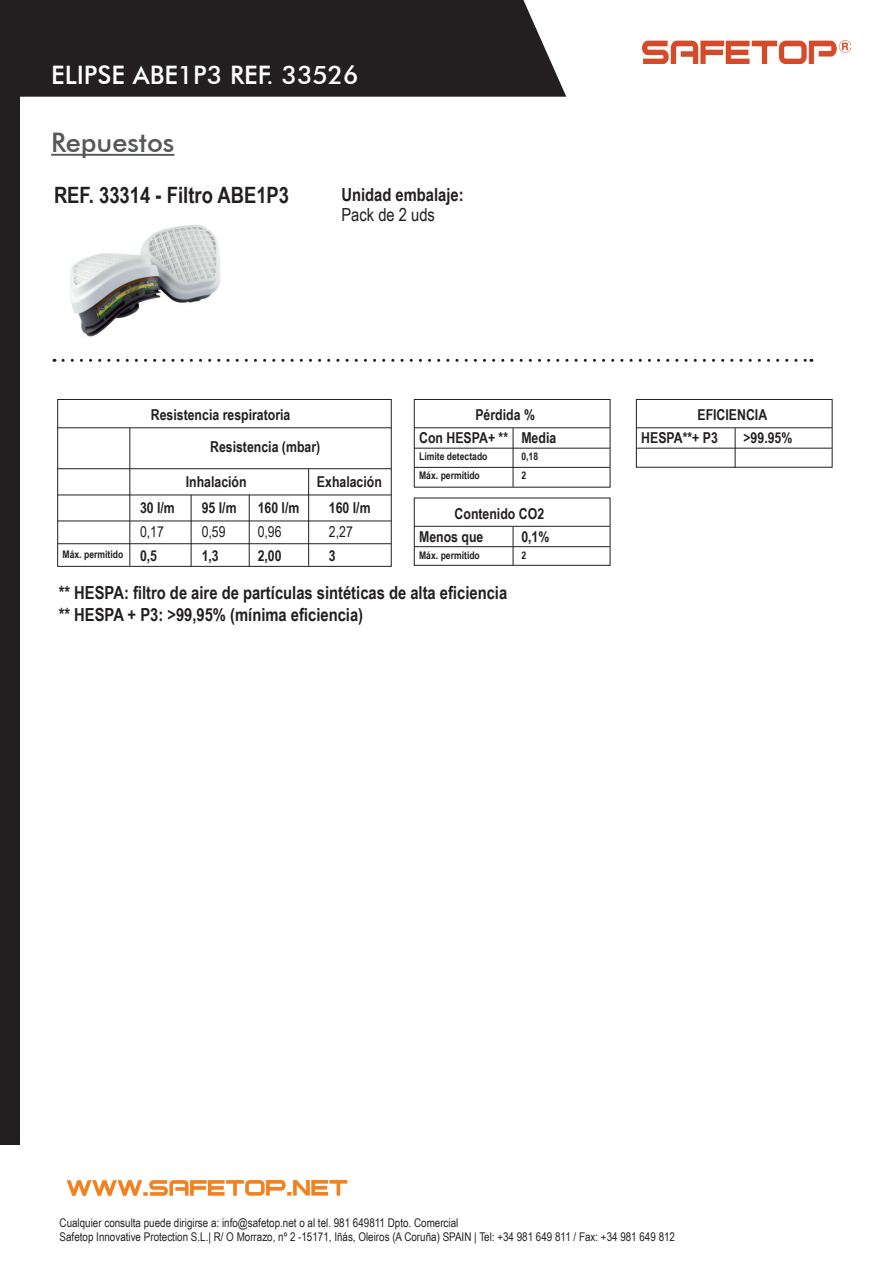
<style>
.page{position:relative;width:893px;height:1263px;background:#fff}
.page>*{position:absolute;margin:0;border:0;box-sizing:border-box;transform-origin:0 0}
.t1{font:500 27px "Futura BT";color:#57585a}
.t2{font:500 25.5px "Futura BT";color:#fff}
.t3{font:700 22.5px "Arial Narrow";color:#231f20}
.t4{font:700 18px/19.5px "Arial Narrow";color:#231f20}
.t5{font:700 15px "Arial Narrow";color:#231f20}
.t6{font:15px "Arial Narrow";color:#231f20}
.t7{font:12px "Arial Narrow";color:#231f20}
.t8{font:700 10.5px "Arial Narrow";color:#231f20}
.s1{font-weight:400}
</style>
<div class="page">
<div style="left:57px;top:399px;width:335px;height:168px;border:1px solid #231f20"></div>
<div style="left:414px;top:399px;width:196px;height:88px;border:1px solid #231f20"></div>
<div style="left:20px;top:0;width:546px;height:97px;background:#231f20"></div>
<div style="left:0;top:0;width:20px;height:1144px;background:#231f20"></div>
<svg style="left:63px;top:359px;width:749px;height:3px"></svg>
<hr style="left:57px;top:427px;width:334px;height:1px;background:#231f20">
<hr style="left:414px;top:427px;width:196px;height:1px;background:#231f20">
<hr style="left:414px;top:448px;width:196px;height:1px;background:#231f20">
<hr style="left:414px;top:467px;width:196px;height:1px;background:#231f20">
<hr style="left:57px;top:468px;width:334px;height:1px;background:#231f20">
<hr style="left:57px;top:495px;width:334px;height:1px;background:#231f20">
<hr style="left:57px;top:521px;width:334px;height:1px;background:#231f20">
<hr style="left:57px;top:543px;width:334px;height:1px;background:#231f20">
<hr style="left:129px;top:428px;width:1px;height:138px;background:#231f20">
<hr style="left:308px;top:469px;width:1px;height:97px;background:#231f20">
<hr style="left:513px;top:428px;width:1px;height:59px;background:#231f20">
<div style="left:636px;top:399px;width:196px;height:69px;border:1px solid #231f20"></div>
<hr style="left:636px;top:427px;width:196px;height:1px;background:#231f20">
<hr style="left:636px;top:448px;width:196px;height:1px;background:#231f20">
<hr style="left:735px;top:428px;width:1px;height:40px;background:#231f20">
<div style="left:414px;top:498px;width:196px;height:68px;border:1px solid #231f20"></div>
<hr style="left:414px;top:526px;width:196px;height:1px;background:#231f20">
<hr style="left:414px;top:546px;width:196px;height:1px;background:#231f20">
<hr style="left:513px;top:527px;width:1px;height:38px;background:#231f20">
<hr style="left:191px;top:495px;width:1px;height:71px;background:#231f20">
<hr style="left:249px;top:495px;width:1px;height:71px;background:#231f20">
<svg style="left:67px;top:1180px;width:280px;height:16px"></svg>
<img style="left:70px;top:225px;width:151px;height:112px">
<hr style="left:51px;top:154px;width:123px;height:2px;background:#57585a">
<img style="left:642px;top:41px;width:209px;height:22px">
<p class="t2" style="left:51px;top:60px;width:309px">ELIPSE ABE1P3 REF. 33526</p>
<p class="t1" style="left:51px;top:126px;width:125px">Repuestos</p>
<p class="t3" style="left:54px;top:178px;width:237px">REF. 33314 - Filtro ABE1P3</p>
<p class="t4" style="left:341px;top:184px;width:124px">Unidad embalaje:<br><span class="s1">Pack de 2 uds</span></p>
<p class="t8" style="left:63px;top:547px;width:62px">Máx. permitido</p>
<p class="t5" style="left:151px;top:404px;width:141px">Resistencia respiratoria</p>
<p class="t5" style="left:475px;top:404px;width:61px">Pérdida %</p>
<p class="t5" style="left:419px;top:427px;width:91px">Con HESPA+ **</p>
<p class="t8" style="left:419px;top:448px;width:70px">Límite detectado</p>
<p class="t8" style="left:419px;top:467px;width:62px">Máx. permitido</p>
<p class="t5" style="left:521px;top:427px;width:36px">Media</p>
<p class="t8" style="left:521px;top:448px;width:18px">0,18</p>
<p class="t8" style="left:521px;top:467px;width:6px">2</p>
<p class="t5" style="left:210px;top:435px;width:112px">Resistencia (mbar)</p>
<p class="t5" style="left:186px;top:470px;width:62px">Inhalación</p>
<p class="t5" style="left:317px;top:470px;width:67px">Exhalación</p>
<p class="t5" style="left:140px;top:496px;width:36px">30 l/m</p>
<p class="t5" style="left:202px;top:496px;width:36px">95 l/m</p>
<p class="t5" style="left:258px;top:496px;width:43px">160 l/m</p>
<p class="t5" style="left:329px;top:496px;width:43px">160 l/m</p>
<p class="t5" style="left:140px;top:544px;width:19px">0,5</p>
<p class="t5" style="left:202px;top:544px;width:19px">1,3</p>
<p class="t5" style="left:258px;top:544px;width:25px">2,00</p>
<p class="t5" style="left:329px;top:544px;width:8px">3</p>
<p class="t6" style="left:140px;top:521px;width:25px">0,17</p>
<p class="t6" style="left:202px;top:521px;width:25px">0,59</p>
<p class="t6" style="left:258px;top:521px;width:25px">0,96</p>
<p class="t6" style="left:329px;top:521px;width:25px">2,27</p>
<p class="t5" style="left:455px;top:502px;width:91px">Contenido CO2</p>
<p class="t5" style="left:419px;top:525px;width:66px">Menos que</p>
<p class="t8" style="left:419px;top:547px;width:62px">Máx. permitido</p>
<p class="t5" style="left:521px;top:525px;width:30px">0,1%</p>
<p class="t8" style="left:521px;top:547px;width:6px">2</p>
<p class="t4" style="left:59px;top:582px;width:450px">** HESPA: filtro de aire de partículas sintéticas de alta eficiencia</p>
<p class="t4" style="left:59px;top:604px;width:306px">** HESPA + P3: &gt;99,95% (mínima eficiencia)</p>
<p class="t5" style="left:697px;top:404px;width:71px">EFICIENCIA</p>
<p class="t5" style="left:641px;top:427px;width:78px">HESPA**+ P3</p>
<p class="t5" style="left:743px;top:427px;width:50px">&gt;99.95%</p>
<p class="t7" style="left:60px;top:1214px;width:400px">Cualquier consulta puede dirigirse a: info@safetop.net o al tel. 981 649811 Dpto. Comercial</p>
<p class="t7" style="left:60px;top:1228px;width:617px">Safetop Innovative Protection S.L.| R/ O Morrazo, nº 2 -15171, Iñás, Oleiros (A Coruña) SPAIN | Tel: +34 981 649 811 / Fax: +34 981 649 812</p>
</div>
